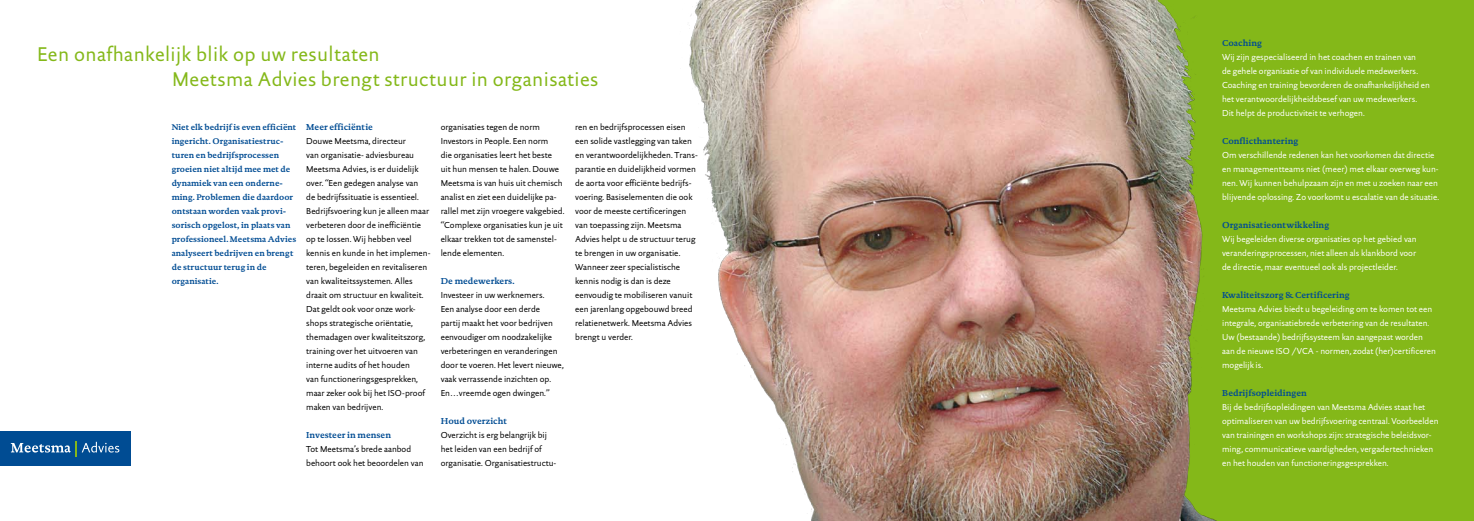
<style>
.page{position:relative;width:1474px;height:521px;background:#fff}
.page>*{position:absolute;margin:0;border:0;box-sizing:border-box;transform-origin:0 0}
.t1{font:20.12px/25.4px "DTL Documenta Sans TOT";letter-spacing:.02em;color:#84b819}
.t2{font:8.75px/14px "DTL Documenta Sans TOT";color:#000}
.t3{font:8.75px/14px "DTL Documenta Sans TOT";color:#fff}
.t4{font:700 8.75px "DTL Documenta TOT";color:#004c93}
.t5{font:700 8.31px/14px "DTL Documenta TOT";color:#004c93}
</style>
<div class="page">
<div style="left:1104px;top:0;width:369px;height:521px;background:#84b819"></div>
<img style="left:689px;top:0;width:528px;height:521px">
<div style="left:0;top:431px;width:130px;height:34px;background:#004c93"></div>
<svg style="left:11px;top:441px;width:108px;height:15px"></svg>
<h1 class="t1" style="left:172px;top:41px;width:428px;text-indent:-135px">Een onafhankelijk blik op uw resultaten<br>Meetsma Advies brengt structuur in organisaties</h1>
<p class="t5" style="left:172px;top:120px;width:126px">Niet elk bedrijf is even efficiënt ingericht. Organisatiestruc&shy;turen en bedrijfsprocessen groeien niet altijd mee met de dynamiek van een onderne&shy;ming. Problemen die daardoor ontstaan worden vaak provi&shy;sorisch opgelost, in plaats van professioneel. Meetsma Advies analyseert bedrijven en brengt de structuur terug in de organisatie.</p>
<p class="t4" style="left:306px;top:121px;width:68px">Meer efficiëntie</p>
<p class="t2" style="left:575px;top:119px;width:124px">ren en bedrijfsprocessen eisen een solide vastlegging van taken en verantwoordelijkheden. Trans&shy;parantie en duidelijkheid vormen de aorta voor efficiënte bedrijfs&shy;voering. Basiselementen die ook voor de meeste certificeringen van toepassing zijn. Meetsma<br>Advies helpt u de structuur terug te brengen in uw organisatie.<br>Wanneer zeer specialistische kennis nodig is dan is deze eenvoudig te mobiliseren vanuit een jarenlang opgebouwd breed relatienetwerk. Meetsma Advies brengt u verder.</p>
<p class="t2" style="left:441px;top:119px;width:125px">organisaties tegen de norm<br>Investors in People. Een norm<br>die organisaties leert het beste<br>uit hun mensen te halen. Douwe<br>Meetsma is van huis uit chemisch analist en ziet een duidelijke pa&shy;rallel met zijn vroegere vakgebied. “Complexe organisaties kun je uit elkaar trekken tot de samenstel&shy;lende elementen.</p>
<p class="t4" style="left:441px;top:275px;width:75px">De medewerkers.</p>
<p class="t2" style="left:441px;top:287px;width:124px">Investeer in uw werknemers.<br>Een analyse door een derde<br>partij maakt het voor bedrijven eenvoudiger om noodzakelijke verbeteringen en veranderingen door te voeren. Het levert nieuwe, vaak verrassende inzichten op.<br>En…vreemde ogen dwingen.”</p>
<p class="t4" style="left:441px;top:415px;width:68px">Houd overzicht</p>
<p class="t2" style="left:441px;top:427px;width:117px">Overzicht is erg belangrijk bij het leiden van een bedrijf of organisatie. Organisatiestructu-</p>
<p class="t2" style="left:306px;top:133px;width:126px">Douwe Meetsma, directeur<br>van organisatie- adviesbureau<br>Meetsma Advies, is er duidelijk over. “Een gedegen analyse van<br>de bedrijfssituatie is essentieel.<br>Bedrijfsvoering kun je alleen maar verbeteren door de inefficiëntie op te lossen. Wij hebben veel kennis en kunde in het implemen&shy;teren, begeleiden en revitaliseren van kwaliteitssystemen. Alles draait om structuur en kwaliteit.<br>Dat geldt ook voor onze work&shy;shops strategische oriëntatie, themadagen over kwaliteitszorg, training over het uitvoeren van interne audits of het houden<br>van functioneringsgesprekken, maar zeker ook bij het ISO-proof maken van bedrijven.</p>
<p class="t4" style="left:306px;top:429px;width:86px">Investeer in mensen</p>
<p class="t2" style="left:306px;top:441px;width:119px">Tot Meetsma’s brede aanbod behoort ook het beoordelen van</p>
<p class="t4" style="left:1222px;top:37px;width:41px">Coaching</p>
<p class="t3" style="left:1222px;top:49px;width:209px">Wij zijn gespecialiseerd in het coachen en trainen van<br>de gehele organisatie of van individuele medewerkers.<br>Coaching en training bevorderen de onafhankelijkheid en het verantwoordelijkheidsbesef van uw medewerkers.<br>Dit helpt de productiviteit te verhogen.</p>
<p class="t4" style="left:1222px;top:135px;width:78px">Conflicthantering</p>
<p class="t3" style="left:1222px;top:147px;width:219px">Om verschillende redenen kan het voorkomen dat directie en managementteams niet (meer) met elkaar overweg kun&shy;nen. Wij kunnen behulpzaam zijn en met u zoeken naar een blijvende oplossing. Zo voorkomt u escalatie van de situatie.</p>
<p class="t4" style="left:1222px;top:219px;width:109px">Organisatieontwikkeling</p>
<p class="t3" style="left:1222px;top:231px;width:196px;text-align:justify">Wij begeleiden diverse organisaties op het gebied van veranderingsprocessen, niet alleen als klankbord voor de directie, maar eventueel ook als projectleider.</p>
<p class="t4" style="left:1222px;top:289px;width:129px">Kwaliteitszorg &amp; Certificering</p>
<p class="t3" style="left:1222px;top:301px;width:215px">Meetsma Advies biedt u begeleiding om te komen tot een integrale, organisatiebrede verbetering van de resultaten.<br>Uw (bestaande) bedrijfssysteem kan aangepast worden aan de nieuwe ISO /VCA - normen, zodat (her)certificeren mogelijk is.</p>
<p class="t4" style="left:1222px;top:387px;width:86px">Bedrijfsopleidingen</p>
<p class="t3" style="left:1222px;top:399px;width:218px">Bij de bedrijfsopleidingen van Meetsma Advies staat het optimaliseren van uw bedrijfsvoering centraal. Voorbeelden van trainingen en workshops zijn: strategische beleidsvor&shy;ming, communicatieve vaardigheden, vergadertechnieken en het houden van functioneringsgesprekken.</p>
</div>
